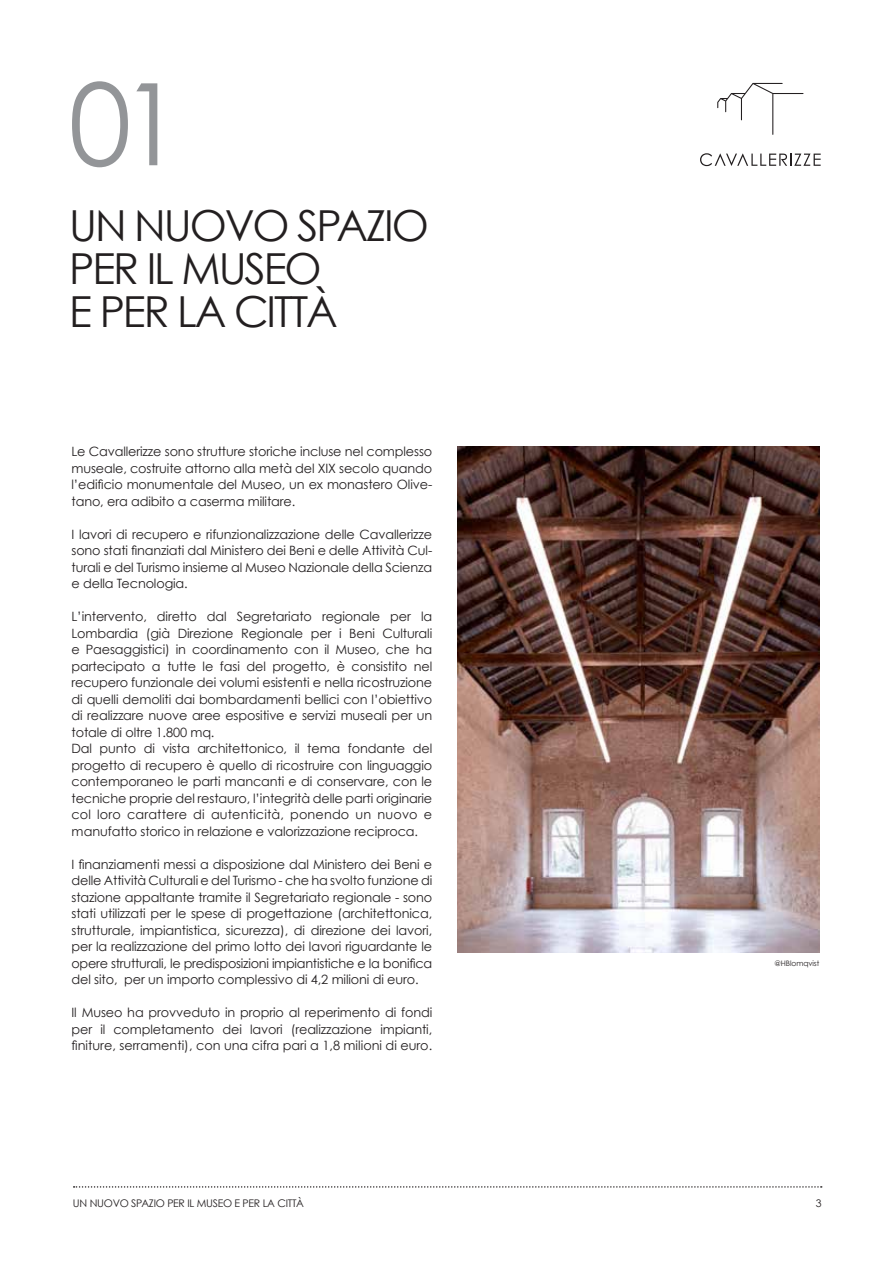
<style>
.page{position:relative;width:893px;height:1263px;background:#fff}
.page>*{position:absolute;margin:0;border:0;box-sizing:border-box;transform-origin:0 0}
.t1{font:114px "Century Gothic";color:#939598}
.t2{font:42.75px/42.8px "Century Gothic";letter-spacing:-.05em;color:#231f20}
.t3{font:12.9px/16.5px "Century Gothic";letter-spacing:-.01em;color:#231f20;text-align:justify}
.t4{font:10.5px "Century Gothic";letter-spacing:-.025em;color:#231f20}
.t5{font:7.5px "Century Gothic";letter-spacing:-.01em;color:#231f20}
</style>
<div class="page">
<svg style="left:74px;top:1186px;width:748px;height:1px"></svg>
<svg style="left:700px;top:153px;width:121px;height:13px"></svg>
<svg style="left:717px;top:83px;width:86px;height:52px"></svg>
<img style="left:457px;top:446px;width:362px;height:506px">
<h1 class="t1" style="left:68px;top:55px;width:116px">01</h1>
<h2 class="t2" style="left:69px;top:204px;width:361px">UN NUOVO SPAZIO<br>PER IL MUSEO<br>E PER LA CITTÀ</h2>
<p class="t3" style="left:72px;top:443px;width:362px">Le Cavallerizze sono strutture storiche incluse nel complesso museale, costruite attorno alla metà del XIX secolo quando l’edificio monumentale del Museo, un ex monastero Olive&shy;tano, era adibito a caserma militare.</p>
<p class="t3" style="left:72px;top:525px;width:362px">I lavori di recupero e rifunzionalizzazione delle Cavallerizze sono stati finanziati dal Ministero dei Beni e delle Attività Cul&shy;turali e del Turismo insieme al Museo Nazionale della Scienza e della Tecnologia.</p>
<p class="t3" style="left:72px;top:608px;width:362px;text-align:left">L’intervento, diretto dal Segretariato regionale per la Lombardia (già Direzione Regionale per i Beni Culturali e Paesaggistici) in coordinamento con il Museo, che ha partecipato a tutte le fasi del progetto, è consistito nel recupero funzionale dei volumi esistenti e nella ricostruzione di quelli demoliti dai bombardamenti bellici con l’obiettivo di realizzare nuove aree espositive e servizi museali per un totale di oltre 1.800 mq.<br>Dal punto di vista architettonico, il tema fondante del progetto di recupero è quello di ricostruire con linguaggio contemporaneo le parti mancanti e di conservare, con le tecniche proprie del restauro, l’integrità delle parti originarie col loro carattere di autenticità, ponendo un nuovo e manufatto storico in relazione e valorizzazione reciproca.</p>
<p class="t3" style="left:72px;top:855px;width:362px">I finanziamenti messi a disposizione dal Ministero dei Beni e delle Attività Culturali e del Turismo - che ha svolto funzione di stazione appaltante tramite il Segretariato regionale - sono stati utilizzati per le spese di progettazione (architettonica, strutturale, impiantistica, sicurezza), di direzione dei lavori, per la realizzazione del primo lotto dei lavori riguardante le opere strutturali, le predisposizioni impiantistiche e la bonifica del sito, per un importo complessivo di 4,2 milioni di euro.</p>
<p class="t3" style="left:72px;top:1004px;width:362px">Il Museo ha provveduto in proprio al reperimento di fondi per il completamento dei lavori (realizzazione impianti, finiture, serramenti), con una cifra pari a 1,8 milioni di euro.</p>
<p class="t4" style="left:73px;top:1196px;width:233px">UN NUOVO SPAZIO PER IL MUSEO E PER LA CITTÀ</p>
<p class="t5" style="left:774px;top:959px;width:46px">@HBlomqvist</p>
<p class="t4" style="left:816px;top:1196px;width:7px">3</p>
</div>
